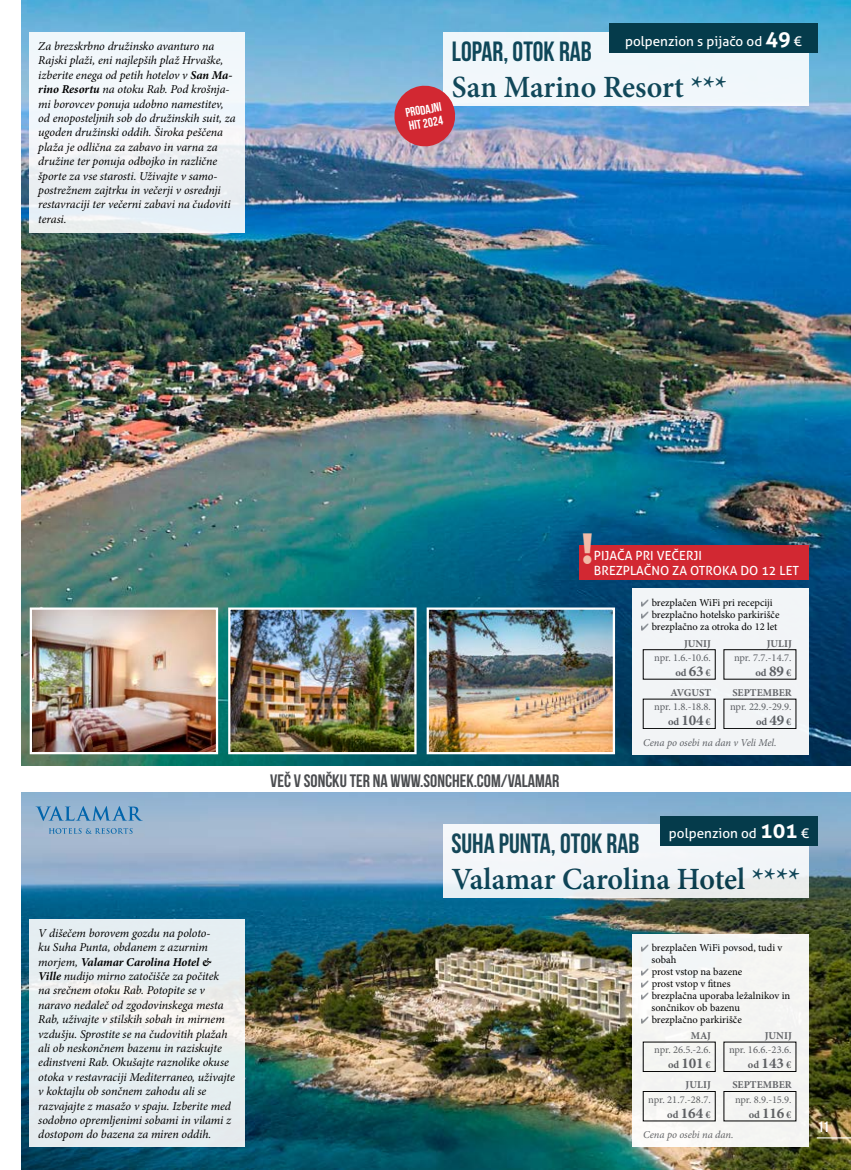
<style>
.page{position:relative;width:851px;height:1170px;background:#fff}
.page>*{position:absolute;margin:0;border:0;box-sizing:border-box;transform-origin:0 0}
.t1{font:900 42.6px "DIN Alternate";color:#f1bba8}
.t2{font:600 30.9px "Minion Pro";letter-spacing:-.005em;color:#053b4b}
.t3{font:27.75px "Bebas Neue";color:#053b4b}
.t4{font:18px "Bebas Neue";color:#4b4d50}
.t5{font:15px "Bebas Neue";color:#fff}
.t6{font:13.5px "Aller";color:#fff}
.t7{font:12.6px/15.1px "Aller";color:#fff}
.t8{font:12.6px/13.5px "Bebas Neue";color:#fff}
.t9{font:italic 12px/14.4px "Minion Pro";letter-spacing:-.005em;color:#000}
.t10{font:10.5px/12px "Minion Pro";color:#000}
.t11{font:10.5px/15px "Minion Pro";letter-spacing:-.01em;color:#636569;text-align:right}
.t12{font:700 10.5px "Minion Pro";color:#636569}
.t13{font:italic 10.5px "Minion Pro";letter-spacing:-.005em;color:#636569}
.s1{font-weight:700}
.s2{font-weight:700;font-size:21px}
.s3{color:#8e9196}
.s4{font-weight:700;font-size:15px}
</style>
<div class="page">
<img style="left:21px;top:0;width:829px;height:765px">
<div style="left:443px;top:32px;width:366px;height:73px;background:#f0f7fb"></div>
<div style="left:30px;top:32px;width:215px;height:200px;background:#f0f6fa"></div>
<img style="left:425px;top:606px;width:191px;height:149px">
<img style="left:227px;top:606px;width:190px;height:149px">
<img style="left:29px;top:606px;width:190px;height:149px">
<div style="left:631px;top:588px;width:177px;height:166px;background:#f2f4f6"></div>
<div style="left:643px;top:649px;width:72px;height:30px;border:1px solid #000"></div>
<div style="left:723px;top:649px;width:73px;height:30px;border:1px solid #000"></div>
<img style="left:21px;top:792px;width:829px;height:377px">
<svg style="left:30px;top:918px;width:215px;height:227px;background:#e6edef"></svg>
<hr style="left:816px;top:1137px;width:34px;height:1px;background:#fff">
<div style="left:443px;top:824px;width:365px;height:73px;background:linear-gradient(to right,#f2f6fa,#eff1f3)"></div>
<div style="left:660px;top:815px;width:157px;height:30px;background:#053b4b"></div>
<div style="left:631px;top:933px;width:177px;height:213px;background:#f5f5f3"></div>
<div style="left:643px;top:1091px;width:72px;height:29px;border:1px solid #000"></div>
<div style="left:723px;top:1091px;width:73px;height:29px;border:1px solid #000"></div>
<div style="left:609px;top:23px;width:208px;height:30px;background:#053b4b"></div>
<div style="left:578px;top:545px;width:230px;height:34px;background:#d22832"></div>
<svg style="left:35px;top:806px;width:108px;height:14px;background:#72a1c7"></svg>
<svg style="left:49px;top:828px;width:83px;height:5px"></svg>
<svg style="left:392px;top:83px;width:65px;height:66px;background:#c45867"></svg>
<p class="t9" style="left:38px;top:39px;width:199px">Za brezskrbno družinsko avanturo na Rajski plaži, eni najlepših plaž Hrvaške, izberite enega od petih hotelov v <span class="s1">San Ma&shy;rino Resortu</span> na otoku Rab. Pod krošnja&shy;mi borovcev ponuja udobno namestitev, od enoposteljnih sob do družinskih suit, za ugoden družinski oddih. Široka peščena plaža je odlična za zabavo in varna za družine ter ponuja odbojko in različne športe za vse starosti. Uživajte v samo&shy;postrežnem zajtrku in večerji v osrednji restavraciji ter večerni zabavi na čudoviti terasi.</p>
<p class="t8" style="left:404px;top:106px;width:38px;rotate:-10deg">PRODAJNI<br>HIT 2024</p>
<p class="t6" style="left:625px;top:33px;width:178px">polpenzion s pijačo od <span class="s2">49</span> €</p>
<h3 class="t3" style="left:452px;top:36px;width:141px">LOPAR, OTOK RAB</h3>
<h2 class="t2" style="left:452px;top:65px;width:276px">San Marino Resort ***</h2>
<p class="t9" style="left:38px;top:925px;width:198px">V dišečem borovem gozdu na poloto-<br>ku Suha Punta, obdanem z azurnim morjem, <span class="s1">Valamar Carolina Hotel &amp; Ville</span> nudijo mirno zatočišče za počitek<br>na srečnem otoku Rab. Potopite se v naravo nedaleč od zgodovinskega mesta Rab, uživajte v stilskih sobah in mirnem vzdušju. Sprostite se na čudovitih plažah ali ob neskončnem bazenu in raziskujte edinstveni Rab. Okušajte raznolike okuse otoka v restavraciji Mediterraneo, uživajte v koktajlu ob sončnem zahodu ali se razvajajte z masažo v spaju. Izberite med sodobno opremljenimi sobami in vilami z dostopom do bazena za miren oddih.</p>
<h1 class="t1" style="left:578px;top:520px;width:17px">!</h1>
<p class="t7" style="left:594px;top:547px;width:207px">PIJAČA PRI VEČERJI<br>BREZPLAČNO ZA OTROKA DO 12 LET</p>
<h3 class="t4" style="left:270px;top:770px;width:291px">VEČ V SONČKU TER NA WWW.SONCHEK.COM/VALAMAR</h3>
<p class="t10" style="left:640px;top:597px;width:133px"><span class="s3">✔</span> brezplačen WiFi pri recepciji</p>
<p class="t10" style="left:640px;top:609px;width:140px"><span class="s3">✔</span> brezplačno hotelsko parkirišče</p>
<p class="t10" style="left:640px;top:621px;width:138px"><span class="s3">✔</span> brezplačno za otroka do 12 let</p>
<p class="t11" style="left:654px;top:650px;width:58px">npr. 1.6.-10.6. <span class="s1">od</span> <span class="s4">63</span> <span class="s1">€</span></p>
<p class="t11" style="left:654px;top:699px;width:58px">npr. 1.8.-18.8. <span class="s1">od</span> <span class="s4">104</span> <span class="s1">€</span></p>
<p class="t13" style="left:643px;top:735px;width:135px">Cena po osebi na dan v Veli Mel.</p>
<p class="t12" style="left:684px;top:636px;width:29px">JUNIJ</p>
<p class="t12" style="left:766px;top:636px;width:27px">JULIJ</p>
<p class="t11" style="left:734px;top:650px;width:59px">npr. 7.7.-14.7. <span class="s1">od</span> <span class="s4">89</span> <span class="s1">€</span></p>
<p class="t11" style="left:730px;top:699px;width:63px">npr. 22.9.-29.9. <span class="s1">od</span> <span class="s4">49</span> <span class="s1">€</span></p>
<p class="t12" style="left:670px;top:685px;width:42px">AVGUST</p>
<p class="t12" style="left:732px;top:685px;width:61px">SEPTEMBER</p>
<p class="t6" style="left:668px;top:825px;width:142px">polpenzion od <span class="s2">101</span> €</p>
<h3 class="t3" style="left:451px;top:828px;width:189px">SUHA PUNTA, OTOK RAB</h3>
<h2 class="t2" style="left:451px;top:857px;width:350px">Valamar Carolina Hotel ****</h2>
<p class="t10" style="left:651px;top:941px;width:132px;text-indent:-11px"><span class="s3">✔</span> brezplačen WiFi povsod, tudi v sobah</p>
<p class="t10" style="left:640px;top:965px;width:103px"><span class="s3">✔</span> prost vstop na bazene</p>
<p class="t10" style="left:640px;top:977px;width:91px"><span class="s3">✔</span> prost vstop v fitnes</p>
<p class="t10" style="left:651px;top:989px;width:140px;text-indent:-11px"><span class="s3">✔</span> brezplačna uporaba ležalnikov in sončnikov ob bazenu</p>
<p class="t10" style="left:640px;top:1013px;width:102px"><span class="s3">✔</span> brezplačno parkirišče</p>
<p class="t11" style="left:654px;top:1042px;width:58px">npr. 26.5.-2.6. <span class="s1">od</span> <span class="s4">101</span> <span class="s1">€</span></p>
<p class="t11" style="left:648px;top:1091px;width:64px">npr. 21.7.-28.7. <span class="s1">od</span> <span class="s4">164</span> <span class="s1">€</span></p>
<p class="t13" style="left:643px;top:1127px;width:92px">Cena po osebi na dan.</p>
<p class="t12" style="left:690px;top:1028px;width:22px">MAJ</p>
<p class="t12" style="left:764px;top:1028px;width:29px">JUNIJ</p>
<p class="t11" style="left:729px;top:1042px;width:64px">npr. 16.6.-23.6. <span class="s1">od</span> <span class="s4">143</span> <span class="s1">€</span></p>
<p class="t11" style="left:734px;top:1091px;width:58px">npr. 8.9.-15.9. <span class="s1">od</span> <span class="s4">116</span> <span class="s1">€</span></p>
<p class="t12" style="left:732px;top:1077px;width:61px">SEPTEMBER</p>
<p class="t12" style="left:685px;top:1077px;width:27px">JULIJ</p>
<p class="t5" style="left:817px;top:1118px;width:13px">11</p>
</div>
